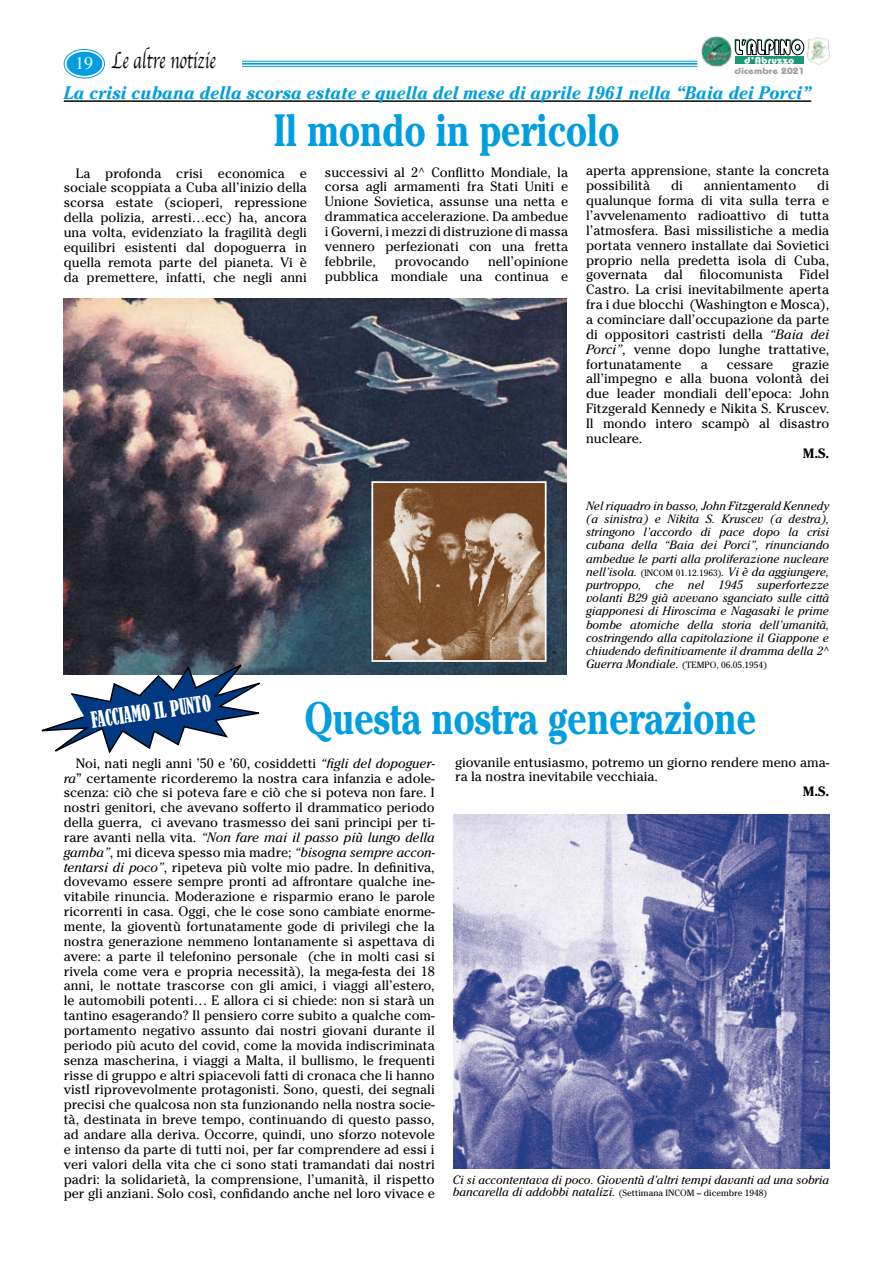
<style>
.page{position:relative;width:893px;height:1263px;background:#fff}
.page>*{position:absolute;margin:0;border:0;box-sizing:border-box;transform-origin:0 0}
.t1{font:700 45px "Cheltenham";color:#009ee0;scale:.8 1}
.t2{font:24px "Apple Chancery";color:#000;scale:.7 1}
.t3{font:condensed 21px "Bernard";color:#fff;scale:.8 1}
.t4{font:italic 700 18px "Cheltenham";color:#009ee0;scale:.95 1}
.t5{font:13.5px/14.9px "Cheltenham";color:#000;text-align:justify}
.t6{font:700 13.5px "Cheltenham";color:#000}
.t7{font:italic 12px/13.2px "Cheltenham";color:#000;text-align:justify}
.t8{font:9px "Cheltenham";color:#000}
.t9{font:700 9px "Bauhaus";color:#9c9d9f;scale:1.18 1}
.s1{font-family:"Times";font-size:18px;color:#fff}
.s2{font-style:italic}
.s3{font-style:normal;font-size:9px}
.s4{font-style:italic;font-size:12px}
</style>
<div class="page">
<div style="left:67px;top:52px;width:35px;height:24px;background:#009ee0;border-radius:50%"></div>
<div style="left:64px;top:49px;width:41px;height:29px;border:1px solid #009ee0;border-radius:50%"></div>
<hr style="left:233px;top:61px;width:464px;height:1px;background:#009ee0">
<hr style="left:233px;top:63px;width:464px;height:2px;background:#009ee0">
<hr style="left:233px;top:66px;width:464px;height:1px;background:#009ee0">
<div style="left:112px;top:49px;width:130px;height:36px;background:#fff"></div>
<hr style="left:64px;top:100px;width:747px;height:2px;background:#000">
<img style="left:64px;top:299px;width:502px;height:375px">
<img style="left:374px;top:484px;width:170px;height:175px">
<div style="left:371px;top:481px;width:176px;height:181px;border:2px solid #fff"></div>
<svg style="left:41px;top:661px;width:230px;height:93px"></svg>
<img style="left:454px;top:815px;width:375px;height:353px">
<svg style="left:735px;top:39px;width:69px;height:25px"></svg>
<img style="left:702px;top:37px;width:30px;height:29px">
<img style="left:808px;top:37px;width:21px;height:28px">
<h2 class="t2" style="left:75px;top:41px;width:202px"><span class="s1">19</span> Le altre notizie</h2>
<p class="t9" style="left:735px;top:65px;width:61px">dicembre 2021</p>
<h3 class="t4" style="left:64px;top:82px;width:788px">La crisi cubana della scorsa estate e quella del mese di aprile 1961 nella “Baia dei Porci”</h3>
<h1 class="t1" style="left:274px;top:102px;width:434px">Il mondo in pericolo</h1>
<p class="t5" style="left:64px;top:165px;width:245px;text-indent:12px">La profonda crisi economica e sociale scoppiata a Cuba all’inizio della scorsa estate (scioperi, repressione della polizia, arresti…ecc) ha, ancora una volta, evidenziato la fragilità degli equilibri esistenti dal dopoguerra in quella remota parte del pianeta. Vi è da premettere, infatti, che negli anni</p>
<p class="t5" style="left:325px;top:164px;width:245px">successivi al 2^ Conflitto Mondiale, la corsa agli armamenti fra Stati Uniti e Unione Sovietica, assunse una netta e drammatica accelerazione. Da ambedue i Governi, i mezzi di distruzione di massa vennero perfezionati con una fretta febbrile,</p>
<p class="t5" style="left:325px;top:253px;width:245px;text-align:right">nell’opinione<br>pubblica mondiale una continua e</p>
<p class="t5" style="left:395px;top:253px;width:76px">provocando</p>
<p class="t5" style="left:586px;top:163px;width:245px">aperta apprensione, stante la concreta possibilità</p>
<p class="t5" style="left:586px;top:178px;width:245px;text-indent:231px">di qualunque forma di vita sulla terra e l’avvelenamento radioattivo di tutta l’atmosfera. Basi missilistiche a media portata vennero installate dai Sovietici proprio nella predetta isola di Cuba, governata dal filocomunista Fidel Castro. La crisi inevitabilmente aperta fra i due blocchi (Washington e Mosca), a cominciare dall’occupazione da parte di oppositori castristi della <span class="s2">“Baia dei Porci”</span>, venne dopo lunghe trattative, fortunatamente</p>
<p class="t5" style="left:671px;top:178px;width:13px">di</p>
<p class="t5" style="left:704px;top:178px;width:94px">annientamento</p>
<p class="t5" style="left:586px;top:356px;width:245px;text-indent:206px">grazie all’impegno e alla buona volontà dei due leader mondiali dell’epoca: John Fitzgerald Kennedy e Nikita S. Kruscev.<br>Il mondo intero scampò al disastro nucleare.</p>
<p class="t6" style="left:803px;top:444px;width:28px">M.S.</p>
<p class="t5" style="left:701px;top:356px;width:9px">a</p>
<p class="t5" style="left:727px;top:356px;width:48px">cessare</p>
<p class="t7" style="left:586px;top:499px;width:245px">Nel riquadro in basso, John Fitzgerald Kennedy (a sinistra) e Nikita S. Kruscev (a destra), stringono l’accordo di pace dopo la crisi cubana della “Baia dei Porci”, rinunciando ambedue le parti alla proliferazione nucleare nell’isola. <span class="s3">(INCOM 01.12.1963)</span>. Vi è da aggiungere, purtroppo, che nel 1945 superfortezze volanti B29 già avevano sganciato sulle città giapponesi di Hiroscima e Nagasaki le prime bombe atomiche della storia dell’umanità, costringendo alla capitolazione il Giappone e chiudendo definitivamente il dramma della 2^</p>
<p class="t8" style="left:586px;top:660px;width:182px"><span class="s4">Guerra Mondiale.</span> (TEMPO, 06.05.1954)</p>
<h3 class="t3" style="left:90px;top:708px;width:152px;rotate:-8deg">FACCIAMO IL PUNTO</h3>
<h1 class="t1" style="left:305px;top:690px;width:566px">Questa nostra generazione</h1>
<p class="t5" style="left:64px;top:755px;width:373px;text-indent:12px">Noi, nati negli anni ’50 e ’60, cosiddetti <span class="s2">“figli del dopoguer&shy;ra</span>” certamente ricorderemo la nostra cara infanzia e adole&shy;scenza: ciò che si poteva fare e ciò che si poteva non fare. I nostri genitori, che avevano sofferto il drammatico periodo della guerra, ci avevano trasmesso dei sani principi per ti&shy;rare avanti nella vita. <span class="s2">“Non fare mai il passo più lungo della gamba”</span>, mi diceva spesso mia madre; <span class="s2">“bisogna sempre accon&shy;tentarsi di poco”</span>, ripeteva più volte mio padre. In definitiva, dovevamo essere sempre pronti ad affrontare qualche ine&shy;vitabile rinuncia. Moderazione e risparmio erano le parole ricorrenti in casa. Oggi, che le cose sono cambiate enorme&shy;mente, la gioventù fortunatamente gode di privilegi che la nostra generazione nemmeno lontanamente si aspettava di avere: a parte il telefonino personale (che in molti casi si rivela come vera e propria necessità), la mega-festa dei 18 anni, le nottate trascorse con gli amici, i viaggi all’estero, le automobili potenti… E allora ci si chiede: non si starà un tantino esagerando? Il pensiero corre subito a qualche com&shy;portamento negativo assunto dai nostri giovani durante il periodo più acuto del covid, come la movida indiscriminata senza mascherina, i viaggi a Malta, il bullismo, le frequenti risse di gruppo e altri spiacevoli fatti di cronaca che li hanno vistI riprovevolmente protagonisti. Sono, questi, dei segnali precisi che qualcosa non sta funzionando nella nostra socie&shy;tà, destinata in breve tempo, continuando di questo passo, ad andare alla deriva. Occorre, quindi, uno sforzo notevole e intenso da parte di tutti noi, per far comprendere ad essi i veri valori della vita che ci sono stati tramandati dai nostri padri: la solidarietà, la comprensione, l’umanità, il rispetto per gli anziani. Solo così, confidando anche nel loro vivace e</p>
<p class="t5" style="left:455px;top:754px;width:376px">giovanile entusiasmo, potremo un giorno rendere meno ama&shy;ra la nostra inevitabile vecchiaia.</p>
<p class="t6" style="left:803px;top:783px;width:28px">M.S.</p>
<p class="t7" style="left:453px;top:1173px;width:378px">Ci si accontentava di poco. Gioventù d’altri tempi davanti ad una sobria</p>
<p class="t8" style="left:453px;top:1187px;width:316px"><span class="s4">bancarella di addobbi natalizi.</span> (Settimana INCOM – dicembre 1948)</p>
</div>
